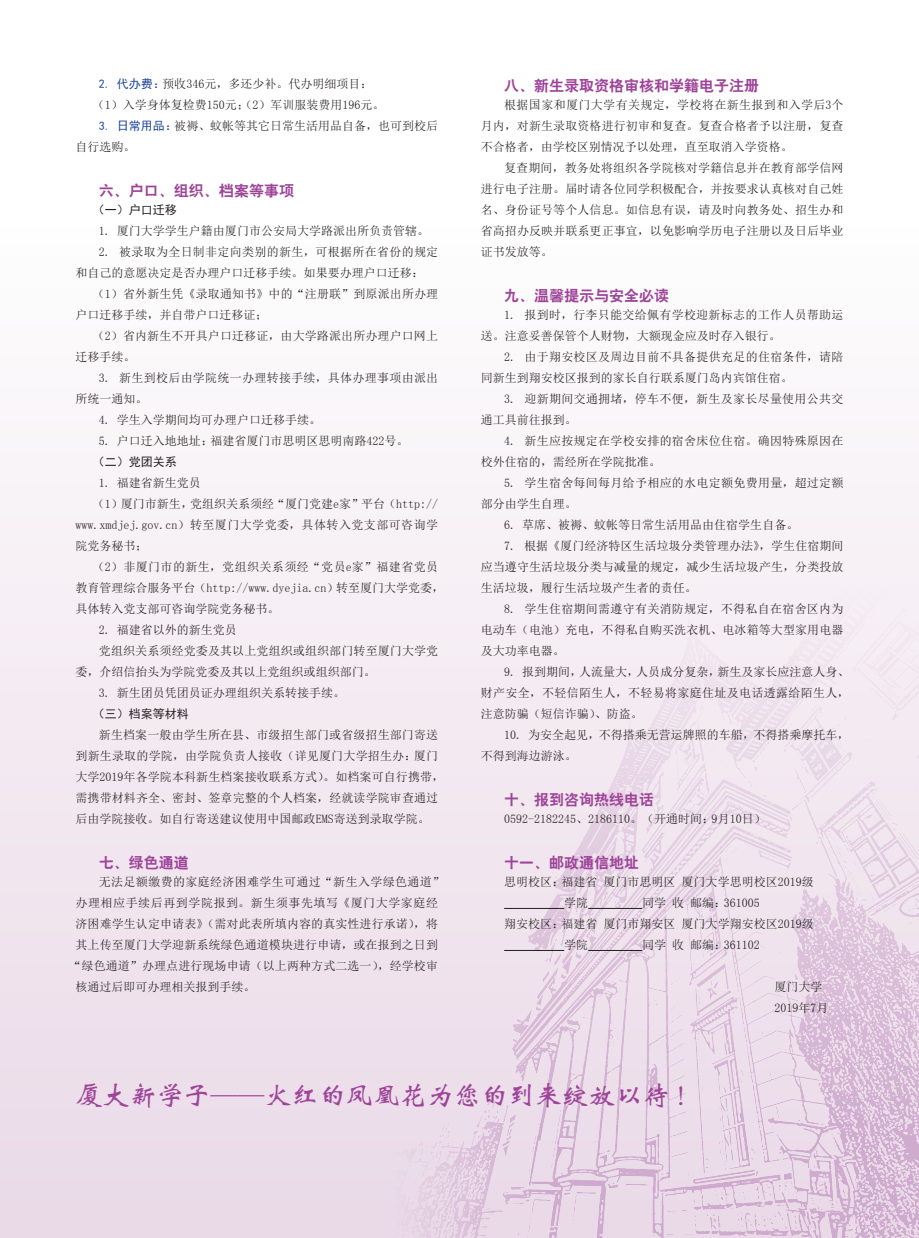
<style>
.page{position:relative;width:919px;height:1238px;background:#fff}
.page>*{position:absolute;margin:0;border:0;box-sizing:border-box;transform-origin:0 0}
.t1{font:27px "FZWBK GBK1 0";color:#9e4599}
.t2{font:15px "H Yb 2 gj";color:#9e4599}
.t3{font:12px/21px "Sim Sun";letter-spacing:.005em;color:#231f20}
.t4{font:12px/21px "Sim Sun";letter-spacing:.025em;color:#231f20}
.t5{font:12px "Sim Sun";letter-spacing:.035em;color:#231f20}
.t6{font:12px "Sim Sun";letter-spacing:.045em;color:#231f20}
.t7{font:12px "Sim Sun";letter-spacing:.03em;color:#231f20}
.t8{font:12px "Sim Hei";color:#231f20}
.s1{font-family:"Sim Hei";color:#1d449b}
</style>
<div class="page">
<div style="left:0;top:179px;width:918px;height:1058px;background:linear-gradient(to bottom,#fffffe,#ead9e7)"></div>
<img style="left:389px;top:558px;width:529px;height:679px">
<hr style="left:504px;top:908px;width:60px;height:1px;background:#231f20">
<hr style="left:588px;top:908px;width:54px;height:1px;background:#231f20">
<hr style="left:504px;top:950px;width:60px;height:1px;background:#231f20">
<hr style="left:588px;top:950px;width:54px;height:1px;background:#231f20">
<p class="t3" style="left:93px;top:73px;width:293px;text-align:center"><span class="s1">2. 代办费：</span>预收346元，多还少补。代办明细项目：（1）入学身体复检费150元；（2）军训服装费用196元。</p>
<p class="t3" style="left:75px;top:115px;width:364px;text-indent:23px"><span class="s1">3. 日常用品：</span>被褥、蚊帐等其它日常生活用品自备，也可到校后自行选购。</p>
<p class="t2" style="left:99px;top:183px;width:196px">六、户口、组织、档案等事项</p>
<p class="t8" style="left:93px;top:204px;width:86px">（一）户口迁移</p>
<p class="t3" style="left:99px;top:220px;width:332px">1. 厦门大学学生户籍由厦门市公安局大学路派出所负责管辖。</p>
<p class="t3" style="left:75px;top:241px;width:364px;text-indent:23px">2. 被录取为全日制非定向类别的新生，可根据所在省份的规定和自己的意愿决定是否办理户口迁移手续。如果要办理户口迁移：</p>
<p class="t3" style="left:75px;top:283px;width:364px;text-indent:17px">（1）省外新生凭《录取通知书》中的“注册联”到原派出所办理户口迁移手续，并自带户口迁移证；</p>
<p class="t3" style="left:75px;top:325px;width:364px;text-indent:17px">（2）省内新生不开具户口迁移证，由大学路派出所办理户口网上迁移手续。</p>
<p class="t4" style="left:75px;top:367px;width:364px;text-indent:23px">3. 新生到校后由学院统一办理转接手续，具体办理事项由派出所统一通知。</p>
<p class="t3" style="left:99px;top:409px;width:223px">4. 学生入学期间均可办理户口迁移手续。</p>
<p class="t3" style="left:99px;top:430px;width:311px">5. 户口迁入地地址：福建省厦门市思明区思明南路422号。</p>
<p class="t8" style="left:93px;top:456px;width:86px">（二）党团关系</p>
<p class="t3" style="left:99px;top:472px;width:103px">1. 福建省新生党员</p>
<p class="t3" style="left:93px;top:493px;width:347px">（1）厦门市新生，党组织关系须经“厦门党建e家”平台（http://</p>
<p class="t5" style="left:75px;top:519px;width:364px">www.xmdjej.gov.cn）转至厦门大学党委，具体转入党支部可咨询学</p>
<p class="t3" style="left:75px;top:535px;width:74px">院党务秘书；</p>
<p class="t5" style="left:93px;top:561px;width:347px">（2）非厦门市的新生，党组织关系须经“党员e家”福建省党员</p>
<p class="t3" style="left:75px;top:577px;width:370px">教育管理综合服务平台（http://www.dyejia.cn）转至厦门大学党委，</p>
<p class="t3" style="left:75px;top:598px;width:206px">具体转入党支部可咨询学院党务秘书。</p>
<p class="t3" style="left:99px;top:619px;width:139px">2. 福建省以外的新生党员</p>
<p class="t3" style="left:99px;top:640px;width:341px">党组织关系须经党委及其以上党组织或组织部门转至厦门大学党</p>
<p class="t3" style="left:75px;top:661px;width:302px">委，介绍信抬头为学院党委及其以上党组织或组织部门。</p>
<p class="t3" style="left:99px;top:682px;width:247px">3. 新生团员凭团员证办理组织关系转接手续。</p>
<p class="t8" style="left:93px;top:708px;width:98px">（三）档案等材料</p>
<p class="t3" style="left:75px;top:724px;width:370px;text-indent:23px">新生档案一般由学生所在县、市级招生部门或省级招生部门寄送到新生录取的学院，由学院负责人接收（详见厦门大学招生办：厦门大学2019年各学院本科新生档案接收联系方式）。如档案可自行携带，需携带材料齐全、密封、签章完整的个人档案，经就读学院审查通过后由学院接收。如自行寄送建议使用中国邮政EMS寄送到录取学院。</p>
<p class="t2" style="left:99px;top:855px;width:91px">七、绿色通道</p>
<p class="t7" style="left:99px;top:876px;width:347px">无法足额缴费的家庭经济困难学生可通过“新生入学绿色通道”</p>
<p class="t6" style="left:75px;top:897px;width:364px">办理相应手续后再到学院报到。新生须事先填写《厦门大学家庭经</p>
<p class="t3" style="left:75px;top:913px;width:364px">济困难学生认定申请表》（需对此表所填内容的真实性进行承诺），将</p>
<p class="t3" style="left:75px;top:934px;width:364px">其上传至厦门大学迎新系统绿色通道模块进行申请，或在报到之日到</p>
<p class="t3" style="left:69px;top:955px;width:370px">“绿色通道”办理点进行现场申请（以上两种方式二选一），经学校审</p>
<p class="t3" style="left:75px;top:976px;width:182px">核通过后即可办理相关报到手续。</p>
<p class="t2" style="left:504px;top:78px;width:256px">八、新生录取资格审核和学籍电子注册</p>
<p class="t3" style="left:480px;top:94px;width:364px;text-align:justify;text-indent:23px">根据国家和厦门大学有关规定，学校将在新生报到和入学后3个月内，对新生录取资格进行初审和复查。复查合格者予以注册，复查不合格者，由学校区别情况予以处理，直至取消入学资格。</p>
<p class="t3" style="left:480px;top:157px;width:364px;text-align:justify;text-indent:23px">复查期间，教务处将组织各学院核对学籍信息并在教育部学信网进行电子注册。届时请各位同学积极配合，并按要求认真核对自己姓名、身份证号等个人信息。如信息有误，请及时向教务处、招生办和省高招办反映并联系更正事宜，以免影响学历电子注册以及日后毕业证书发放等。</p>
<p class="t2" style="left:504px;top:288px;width:166px">九、温馨提示与安全必读</p>
<p class="t4" style="left:480px;top:304px;width:364px;text-indent:23px">1. 报到时，行李只能交给佩有学校迎新标志的工作人员帮助运送。注意妥善保管个人财物，大额现金应及时存入银行。</p>
<p class="t3" style="left:480px;top:346px;width:364px;text-indent:23px">2. 由于翔安校区及周边目前不具备提供充足的住宿条件，请陪同新生到翔安校区报到的家长自行联系厦门岛内宾馆住宿。</p>
<p class="t4" style="left:480px;top:388px;width:364px;text-indent:23px">3. 迎新期间交通拥堵，停车不便，新生及家长尽量使用公共交通工具前往报到。</p>
<p class="t4" style="left:480px;top:430px;width:364px;text-indent:23px">4. 新生应按规定在学校安排的宿舍床位住宿。确因特殊原因在校外住宿的，需经所在学院批准。</p>
<p class="t4" style="left:480px;top:472px;width:364px;text-indent:23px">5. 学生宿舍每间每月给予相应的水电定额免费用量，超过定额部分由学生自理。</p>
<p class="t3" style="left:504px;top:514px;width:296px">6. 草席、被褥、蚊帐等日常生活用品由住宿学生自备。</p>
<p class="t3" style="left:480px;top:535px;width:364px;text-align:justify;text-indent:23px">7. 根据《厦门经济特区生活垃圾分类管理办法》，学生住宿期间应当遵守生活垃圾分类与减量的规定，减少生活垃圾产生，分类投放生活垃圾，履行生活垃圾产生者的责任。</p>
<p class="t3" style="left:480px;top:598px;width:364px;text-align:justify;text-indent:23px">8. 学生住宿期间需遵守有关消防规定，不得私自在宿舍区内为电动车（电池）充电，不得私自购买洗衣机、电冰箱等大型家用电器及大功率电器。</p>
<p class="t3" style="left:480px;top:661px;width:370px;text-align:justify;text-indent:23px">9. 报到期间，人流量大，人员成分复杂，新生及家长应注意人身、财产安全，不轻信陌生人，不轻易将家庭住址及电话透露给陌生人，注意防骗（短信诈骗）、防盗。</p>
<p class="t3" style="left:480px;top:724px;width:370px;text-indent:23px">10. 为安全起见，不得搭乘无营运牌照的车船，不得搭乘摩托车，不得到海边游泳。</p>
<p class="t2" style="left:504px;top:792px;width:151px">十、报到咨询热线电话</p>
<p class="t3" style="left:504px;top:808px;width:263px">0592-2182245、2186110。 （开通时间：9月10日）</p>
<p class="t2" style="left:504px;top:855px;width:136px">十一、邮政通信地址</p>
<p class="t3" style="left:564px;top:871px;width:251px;text-indent:-60px">思明校区：福建省 厦门市思明区 厦门大学思明校区2019级学院 　　</p>
<p class="t3" style="left:642px;top:892px;width:119px">同学 收 邮编：361005</p>
<p class="t3" style="left:504px;top:913px;width:311px">翔安校区：福建省 厦门市翔安区 厦门大学翔安校区2019级</p>
<p class="t3" style="left:564px;top:934px;width:25px">学院</p>
<p class="t3" style="left:642px;top:934px;width:119px">同学 收 邮编：361102</p>
<p class="t3" style="left:750px;top:976px;width:80px;text-indent:24px">厦门大学　　2019年7月</p>
<h1 class="t1" style="left:75px;top:1081px;width:611px">厦大新学子——火红的凤凰花为您的到来绽放以待 !</h1>
</div>
